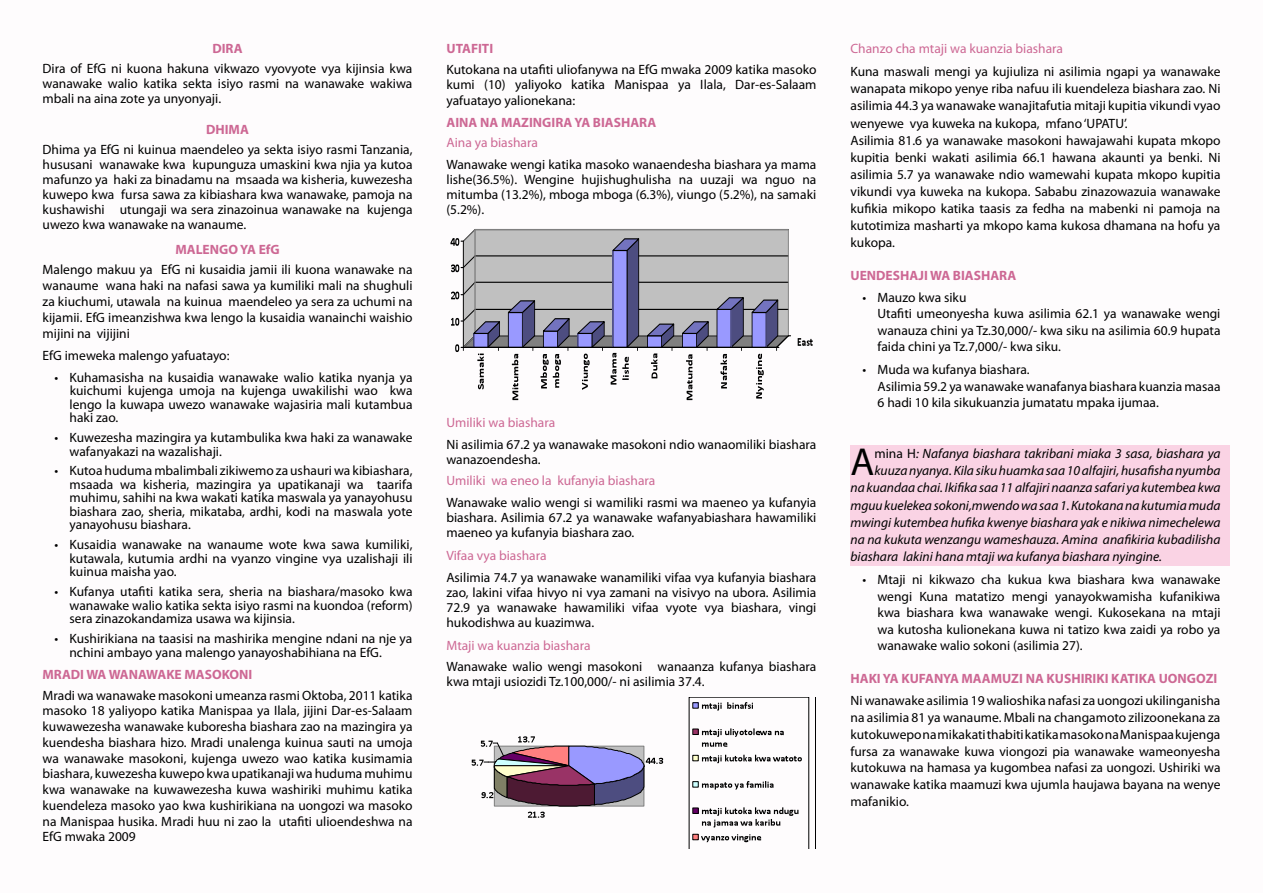
<style>
.page{position:relative;width:1263px;height:893px;background:#fff}
.page>*{position:absolute;margin:0;border:0;box-sizing:border-box;transform-origin:0 0}
.t1{font:39.15px "Myriad Pro";color:#000}
.t2{font:13.5px/15.8px "Myriad Pro";color:#000;text-align:justify}
.t3{font:italic 13.5px "Myriad Pro";color:#000}
.t4{font:700 13.5px "Myriad Pro";color:#cd6894}
.t5{font:13.5px "Myriad Pro";color:#cd6894}
.s1{font-style:normal}
</style>
<div class="page">
<div style="left:850px;top:445px;width:380px;height:120px;background:#fad3e4"></div>
<svg style="left:450px;top:228px;width:341px;height:172px"></svg>
<svg style="left:798px;top:338px;width:15px;height:8px"></svg>
<svg style="left:472px;top:736px;width:191px;height:82px"></svg>
<svg style="left:689px;top:698px;width:120px;height:151px"></svg>
<hr style="left:815px;top:697px;width:1px;height:152px;background:#000">
<p class="t4" style="left:212px;top:39px;width:32px">DIRA</p>
<p class="t2" style="left:42px;top:61px;width:371px;line-height:15px">Dira of EfG ni kuona hakuna vikwazo vyovyote vya kijinsia kwa wanawake walio katika sekta isiyo rasmi na wanawake wakiwa mbali na aina zote ya unyonyaji.</p>
<p class="t4" style="left:206px;top:120px;width:44px">DHIMA</p>
<p class="t2" style="left:43px;top:141px;width:372px;line-height:15.1px">Dhima ya EfG ni kuinua maendeleo ya sekta isiyo rasmi Tanzania, hususani wanawake kwa kupunguza umaskini kwa njia ya kutoa mafunzo ya haki za binadamu na msaada wa kisheria, kuwezesha kuwepo kwa fursa sawa za kibiashara kwa wanawake, pamoja na kushawishi utungaji wa sera zinazoinua wanawake na kujenga uwezo kwa wanawake na wanaume.</p>
<p class="t4" style="left:175px;top:240px;width:106px">MALENGO YA EfG</p>
<p class="t2" style="left:43px;top:262px;width:371px">Malengo makuu ya EfG ni kusaidia jamii ili kuona wanawake na wanaume wana haki na nafasi sawa ya kumiliki mali na shughuli za kiuchumi, utawala na kuinua maendeleo ya sera za uchumi na kijamii. EfG imeanzishwa kwa lengo la kusaidia wanainchi waishio mijini na vijijini</p>
<p class="t2" style="left:43px;top:347px;width:188px">EfG imeweka malengo yafuatayo:</p>
<p class="t2" style="left:70px;top:370px;width:344px;line-height:13.5px;text-indent:-15px">• Kuhamasisha na kusaidia wanawake walio katika nyanja ya kuichumi kujenga umoja na kujenga uwakilishi wao kwa lengo la kuwapa uwezo wanawake wajasiria mali kutambua haki zao.</p>
<p class="t2" style="left:70px;top:430px;width:344px;line-height:13.5px;text-indent:-15px">• Kuwezesha mazingira ya kutambulika kwa haki za wanawake wafanyakazi na wazalishaji.</p>
<p class="t2" style="left:70px;top:464px;width:344px;line-height:13.5px;text-indent:-15px">• Kutoa huduma mbalimbali zikiwemo za ushauri wa kibiashara, msaada wa kisheria, mazingira ya upatikanaji wa taarifa muhimu, sahihi na kwa wakati katika maswala ya yanayohusu biashara zao, sheria, mikataba, ardhi, kodi na maswala yote yanayohusu biashara.</p>
<p class="t2" style="left:70px;top:538px;width:344px;line-height:13.5px;text-indent:-15px">• Kusaidia wanawake na wanaume wote kwa sawa kumiliki, kutawala, kutumia ardhi na vyanzo vingine vya uzalishaji ili kuinua maisha yao.</p>
<p class="t2" style="left:70px;top:585px;width:344px;line-height:13.5px;text-indent:-15px">• Kufanya utafiti katika sera, sheria na biashara/masoko kwa wanawake walio katika sekta isiyo rasmi na kuondoa (reform) sera zinazokandamiza usawa wa kijinsia.</p>
<p class="t2" style="left:69px;top:631px;width:344px;line-height:13.5px;text-indent:-15px">• Kushirikiana na taasisi na mashirika mengine ndani na nje ya nchini ambayo yana malengo yanayoshabihiana na EfG.</p>
<p class="t4" style="left:42px;top:665px;width:211px">MRADI WA WANAWAKE MASOKONI</p>
<p class="t2" style="left:42px;top:687px;width:372px">Mradi wa wanawake masokoni umeanza rasmi Oktoba, 2011 katika masoko 18 yaliyopo katika Manispaa ya Ilala, jijini Dar-es-Salaam kuwawezesha wanawake kuboresha biashara zao na mazingira ya kuendesha biashara hizo. Mradi unalenga kuinua sauti na umoja wa wanawake masokoni, kujenga uwezo wao katika kusimamia biashara, kuwezesha kuwepo kwa upatikanaji wa huduma muhimu kwa wanawake na kuwawezesha kuwa washiriki muhimu katika kuendeleza masoko yao kwa kushirikiana na uongozi wa masoko na Manispaa husika. Mradi huu ni zao la utafiti ulioendeshwa na EfG mwaka 2009</p>
<p class="t4" style="left:446px;top:39px;width:48px">UTAFITI</p>
<p class="t2" style="left:446px;top:61px;width:371px">Kutokana na utafiti uliofanywa na EfG mwaka 2009 katika masoko kumi (10) yaliyoko katika Manispaa ya Ilala, Dar-es-Salaam yafuatayo yalionekana:</p>
<p class="t4" style="left:446px;top:114px;width:211px">AINA NA MAZINGIRA YA BIASHARA</p>
<p class="t5" style="left:446px;top:134px;width:93px">Aina ya biashara</p>
<p class="t2" style="left:446px;top:156px;width:371px;line-height:15px">Wanawake wengi katika masoko wanaendesha biashara ya mama lishe(36.5%). Wengine hujishughulisha na uuzaji wa nguo na mitumba (13.2%), mboga mboga (6.3%), viungo (5.2%), na samaki (5.2%).</p>
<p class="t5" style="left:446px;top:415px;width:110px">Umiliki wa biashara</p>
<p class="t2" style="left:446px;top:437px;width:371px;line-height:15px">Ni asilimia 67.2 ya wanawake masokoni ndio wanaomiliki biashara wanazoendesha.</p>
<p class="t5" style="left:446px;top:472px;width:210px">Umiliki wa eneo la kufanyia biashara</p>
<p class="t2" style="left:446px;top:494px;width:371px;line-height:15px">Wanawake walio wengi si wamiliki rasmi wa maeneo ya kufanyia biashara. Asilimia 67.2 ya wanawake wafanyabiashara hawamiliki maeneo ya kufanyia biashara zao.</p>
<p class="t5" style="left:446px;top:547px;width:102px">Vifaa vya biashara</p>
<p class="t2" style="left:446px;top:569px;width:371px;line-height:15px">Asilimia 74.7 ya wanawake wanamiliki vifaa vya kufanyia biashara zao, lakini vifaa hivyo ni vya zamani na visivyo na ubora. Asilimia 72.9 ya wanawake hawamiliki vifaa vyote vya biashara, vingi hukodishwa au kuazimwa.</p>
<p class="t5" style="left:446px;top:637px;width:146px">Mtaji wa kuanzia biashara</p>
<p class="t2" style="left:446px;top:659px;width:371px;line-height:15px">Wanawake walio wengi masokoni wanaanza kufanya biashara kwa mtaji usiozidi Tz.100,000/- ni asilimia 37.4.</p>
<p class="t5" style="left:850px;top:40px;width:214px">Chanzo cha mtaji wa kuanzia biashara</p>
<p class="t2" style="left:850px;top:63px;width:372px;line-height:17.1px;text-align:left">Kuna maswali mengi ya kujiuliza ni asilimia ngapi ya wanawake wanapata mikopo yenye riba nafuu ili kuendeleza biashara zao. Ni asilimia 44.3 ya wanawake wanajitafutia mitaji kupitia vikundi vyao wenyewe vya kuweka na kukopa, mfano‘UPATU’.<br>Asilimia 81.6 ya wanawake masokoni hawajawahi kupata mkopo kupitia benki wakati asilimia 66.1 hawana akaunti ya benki. Ni asilimia 5.7 ya wanawake ndio wamewahi kupata mkopo kupitia vikundi vya kuweka na kukopa. Sababu zinazowazuia wanawake kufikia mikopo katika taasis za fedha na mabenki ni pamoja na kutotimiza masharti ya mkopo kama kukosa dhamana na hofu ya kukopa.</p>
<p class="t4" style="left:850px;top:267px;width:167px">UENDESHAJI WA BIASHARA</p>
<p class="t2" style="left:877px;top:289px;width:344px;line-height:16.5px;text-align:left;text-indent:-15px">• Mauzo kwa siku<br>Utafiti umeonyesha kuwa asilimia 62.1 ya wanawake wengi wanauza chini ya Tz.30,000/- kwa siku na asilimia 60.9 hupata faida chini ya Tz.7,000/- kwa siku.</p>
<p class="t2" style="left:877px;top:361px;width:344px;line-height:16.5px;text-align:left;text-indent:-15px">• Muda wa kufanya biashara.<br>Asilimia 59.2 ya wanawake wanafanya biashara kuanzia masaa<br>6 hadi 10 kila sikukuanzia jumatatu mpaka ijumaa.</p>
<h1 class="t1" style="left:850px;top:438px;width:25px">A</h1>
<p class="t3" style="left:874px;top:445px;width:348px"><span class="s1">mina H</span>: Nafanya biashara takribani miaka 3 sasa, biashara ya</p>
<p class="t3" style="left:874px;top:462px;width:347px">kuuza nyanya. Kila siku huamka saa 10 alfajiri, husafisha nyumba</p>
<p class="t3" style="left:850px;top:480px;width:371px">na kuandaa chai. Ikifika saa 11 alfajiri naanza safari ya kutembea kwa</p>
<p class="t3" style="left:850px;top:497px;width:371px">mguu kuelekea sokoni,mwendo wa saa 1. Kutokana na kutumia muda</p>
<p class="t3" style="left:850px;top:514px;width:371px">mwingi kutembea hufika kwenye biashara yak e nikiwa nimechelewa</p>
<p class="t3" style="left:850px;top:531px;width:371px">na na kukuta wenzangu wameshauza. Amina anafikiria kubadilisha</p>
<p class="t3" style="left:850px;top:549px;width:313px">biashara lakini hana mtaji wa kufanya biashara nyingine.</p>
<p class="t2" style="left:877px;top:571px;width:344px;line-height:16.5px;text-indent:-15px">• Mtaji ni kikwazo cha kukua kwa biashara kwa wanawake wengi Kuna matatizo mengi yanayokwamisha kufanikiwa kwa biashara kwa wanawake wengi. Kukosekana na mtaji wa kutosha kulionekana kuwa ni tatizo kwa zaidi ya robo ya wanawake walio sokoni (asilimia 27).</p>
<p class="t4" style="left:850px;top:670px;width:368px">HAKI YA KUFANYA MAAMUZI NA KUSHIRIKI KATIKA UONGOZI</p>
<p class="t2" style="left:850px;top:692px;width:371px;line-height:16.8px">Ni wanawake asilimia 19 walioshika nafasi za uongozi ukilinganisha na asilimia 81 ya wanaume. Mbali na changamoto zilizoonekana za kutokuweponamikakatithabitikatikamasokonaManispaakujenga fursa za wanawake kuwa viongozi pia wanawake wameonyesha kutokuwa na hamasa ya kugombea nafasi za uongozi. Ushiriki wa wanawake katika maamuzi kwa ujumla haujawa bayana na wenye mafanikio.</p>
</div>
